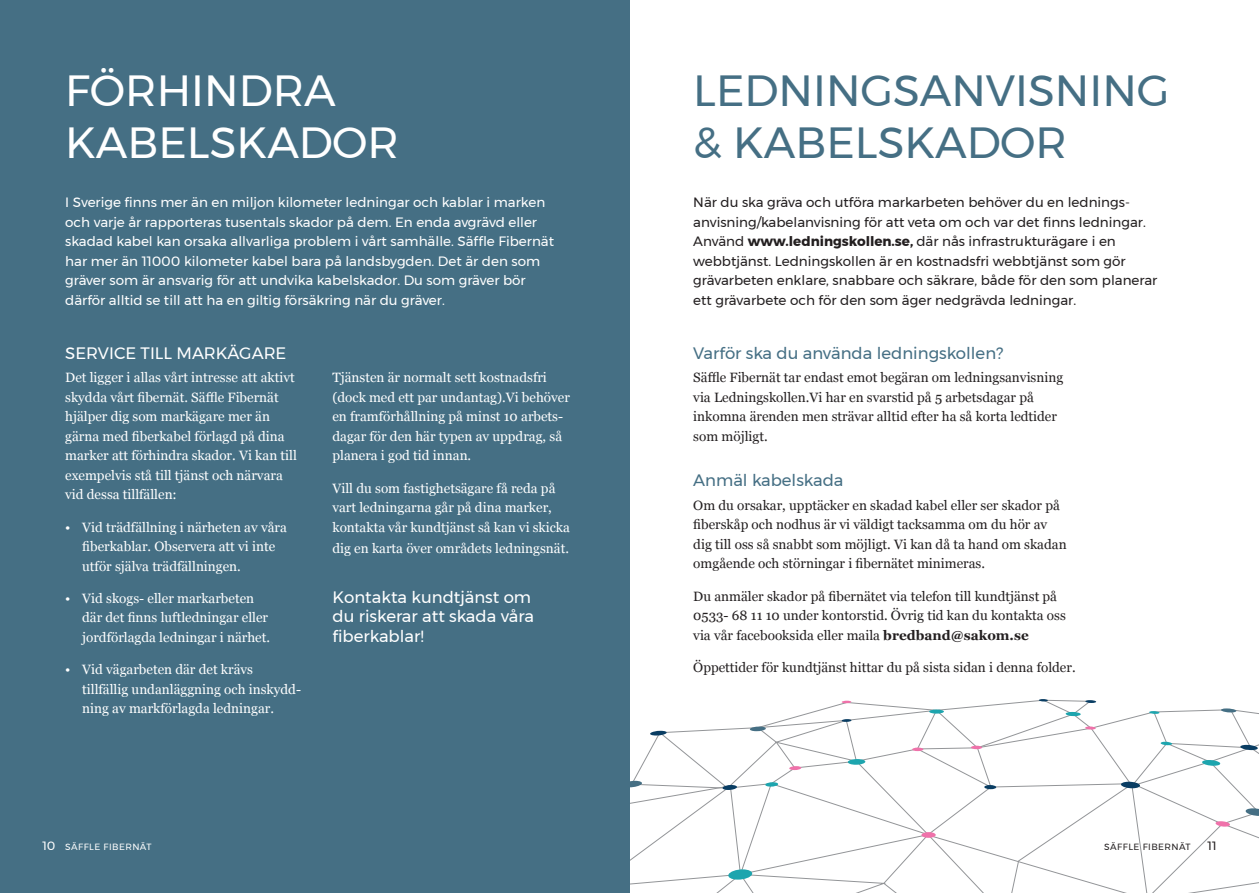
<style>
.page{position:relative;width:1259px;height:893px;background:#fff}
.page>*{position:absolute;margin:0;border:0;box-sizing:border-box;transform-origin:0 0}
.Rubrik{font:43.5px/52.2px "Montserrat";color:#456f84}
.Rubrik-2{font:43.5px/52.2px "Montserrat";color:#fff}
.Bröd{font:16.5px/19.5px "Montserrat";color:#fff}
.Underrubrik{font:16.5px "Montserrat";color:#456f84}
.Underrubrik-2{font:16.5px "Montserrat";color:#fff}
.Ingress{font:13.5px/19.5px "Montserrat";color:#fff}
.Bröd_avstånd{font:13.5px/19.5px "Georgia";color:#231f20}
.Ingress-2{font:13.5px/19.5px "Montserrat";color:#231f20}
.Bröd_avstånd-2{font:13.5px/19.5px "Georgia";color:#fff}
.Bröd-2{font:13.5px/19.5px "Georgia";color:#fff}
.Bröd-3{font:13.5px/19.5px "Georgia";color:#231f20}
.Btöd_indrag_2{font:13.5px/19.5px "Georgia";color:#fff}
.t1{font:12px "Montserrat";color:#231f20}
.Bröd-4{font:12px "Montserrat";color:#fff}
.t2{font:9px "Montserrat";letter-spacing:.05em;color:#231f20}
.Bröd2_Montserrat{font:9px "Montserrat";letter-spacing:.05em;color:#fff}
.s1{font-weight:700}
</style>
<div class="page">
<svg style="left:629px;top:699px;width:630px;height:194px"></svg>
<div style="left:0;top:0;width:629px;height:893px;background:#456f84"></div>
<p class="Rubrik-2" style="left:65px;top:64px;width:335px">FÖRHINDRA<br>KABELSKADOR</p>
<p class="Ingress" style="left:65px;top:193px;width:490px">I Sverige finns mer än en miljon kilometer ledningar och kablar i marken och varje år rapporteras tusentals skador på dem. En enda avgrävd eller skadad kabel kan orsaka allvarliga problem i vårt samhälle. Säffle Fibernät har mer än 11000 kilometer kabel bara på landsbygden. Det är den som gräver som är ansvarig för att undvika kabelskador. Du som gräver bör därför alltid se till att ha en giltig försäkring när du gräver.</p>
<p class="Underrubrik-2" style="left:65px;top:340px;width:223px">SERVICE TILL MARKÄGARE</p>
<p class="Bröd_avstånd-2" style="left:65px;top:367px;width:233px">Det ligger i allas vårt intresse att aktivt skydda vårt fibernät. Säffle Fibernät hjälper dig som markägare mer än gärna med fiberkabel förlagd på dina marker att förhindra skador. Vi kan till exempelvis stå till tjänst och närvara vid dessa tillfällen:</p>
<p class="Bröd_avstånd-2" style="left:65px;top:517px;width:223px">• Vid trädfällning i närheten av våra</p>
<p class="Btöd_indrag_2" style="left:82px;top:536px;width:194px">fiberkablar. Observera att vi inte utför själva trädfällningen.</p>
<p class="Bröd_avstånd-2" style="left:65px;top:588px;width:190px">• Vid skogs- eller markarbeten</p>
<p class="Btöd_indrag_2" style="left:82px;top:607px;width:189px">där det finns luftledningar eller jordförlagda ledningar i närhet.</p>
<p class="Bröd_avstånd-2" style="left:65px;top:659px;width:189px">• Vid vägarbeten där det krävs</p>
<p class="Btöd_indrag_2" style="left:82px;top:679px;width:220px">tillfällig undanläggning och inskydd&shy;ning av markförlagda ledningar.</p>
<p class="Bröd-2" style="left:332px;top:367px;width:239px">Tjänsten är normalt sett kostnadsfri (dock med ett par undantag).Vi behöver en framförhållning på minst 10 arbets&shy;dagar för den här typen av uppdrag, så planera i god tid innan.</p>
<p class="Bröd-2" style="left:332px;top:478px;width:239px">Vill du som fastighetsägare få reda på vart ledningarna går på dina marker, kontakta vår kundtjänst så kan vi skicka</p>
<p class="Bröd-2" style="left:332px;top:538px;width:238px">dig en karta över områdets ledningsnät.</p>
<p class="Bröd" style="left:332px;top:587px;width:203px">Kontakta kundtjänst om du riskerar att skada våra fiberkablar!</p>
<p class="Bröd-4" style="left:43px;top:837px;width:14px">10</p>
<p class="Bröd2_Montserrat" style="left:65px;top:840px;width:88px">SÄFFLE FIBERNÄT</p>
<p class="Rubrik" style="left:693px;top:64px;width:478px">LEDNINGSANVISNING &amp; KABELSKADOR</p>
<p class="Ingress-2" style="left:693px;top:193px;width:465px">När du ska gräva och utföra markarbeten behöver du en lednings&shy;anvisning/kabelanvisning för att veta om och var det finns ledningar.<br>Använd <span class="s1">www.ledningskollen.se,</span> där nås infrastrukturägare i en webbtjänst. Ledningskollen är en kostnadsfri webbtjänst som gör grävarbeten enklare, snabbare och säkrare, både för den som planerar ett grävarbete och för den som äger nedgrävda ledningar.</p>
<p class="Underrubrik" style="left:693px;top:340px;width:311px">Varför ska du använda ledningskollen?</p>
<p class="Bröd-3" style="left:693px;top:367px;width:371px">Säffle Fibernät tar endast emot begäran om ledningsanvisning via Ledningskollen.Vi har en svarstid på 5 arbetsdagar på inkomna ärenden men strävar alltid efter ha så korta ledtider som möjligt.</p>
<p class="Underrubrik" style="left:693px;top:468px;width:152px">Anmäl kabelskada</p>
<p class="Bröd_avstånd" style="left:693px;top:495px;width:375px">Om du orsakar, upptäcker en skadad kabel eller ser skador på fiberskåp och nodhus är vi väldigt tacksamma om du hör av dig till oss så snabbt som möjligt. Vi kan då ta hand om skadan omgående och störningar i fibernätet minimeras.</p>
<p class="Bröd_avstånd" style="left:693px;top:586px;width:374px">Du anmäler skador på fibernätet via telefon till kundtjänst på<br>0533- 68 11 10 under kontorstid. Övrig tid kan du kontakta oss via vår facebooksida eller maila <span class="s1">bredband@sakom.se</span></p>
<p class="Bröd-3" style="left:693px;top:657px;width:384px">Öppettider för kundtjänst hittar du på sista sidan i denna folder.</p>
<p class="t2" style="left:1104px;top:840px;width:88px">SÄFFLE FIBERNÄT</p>
<p class="t1" style="left:1207px;top:837px;width:10px">11</p>
</div>
